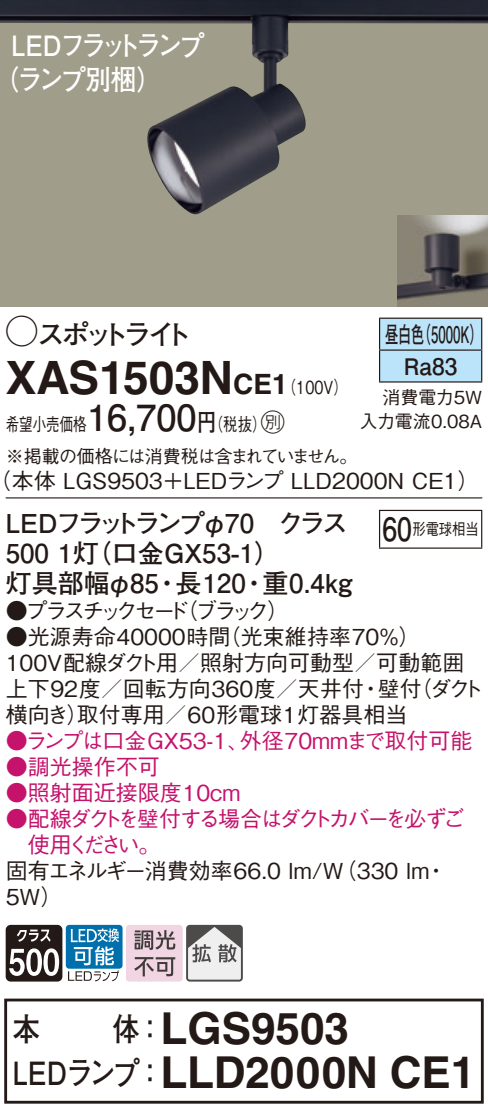
<style>
.page{position:relative;width:488px;height:1115px;background:#fff}
.page>*{position:absolute;margin:0;border:0;box-sizing:border-box;transform-origin:0 0}
.t1{font:700 46px "Helvetica LT Std";color:#231916}
.t2{font:700 44px "Helvetica LT Std";color:#231916}
.t3{font:700 36px "Futo Go B101 Pro";color:#231916}
.t4{font:700 32px "Futo Go B101 Pro";letter-spacing:-.02em;color:#231916;scale:.85 1}
.t5{font:700 32px "Futo Go B101 Pro";letter-spacing:-.02em;color:#231916;scale:.83 1}
.t6{font:700 28px/34px "Futo Go B101 Pro";letter-spacing:-.12em;color:#fff;scale:.9 1}
.t7{font:700 28px "Futo Go B101 Pro";letter-spacing:-.195em;color:#231916}
.t8{font:700 28px "Helvetica LT Std";color:#231916}
.t9{font:700 26px "Futo Go B101 Pro";color:#231916}
.t10{font:700 26px "Futo Go B101 Pro";letter-spacing:-.145em;color:#231916}
.t11{font:24px "Ford Classification 1";color:#231916}
.t12{font:700 22.8px/32px "Futo Go B101 Pro";color:#231916;scale:.58 1}
.t13{font:500 22px/26px "Gothic BBB Pro";color:#231916}
.t14{font:500 22px "Gothic BBB Pro";color:#c5126b}
.t15{font:500 22px/26px "Gothic BBB Pro";letter-spacing:-.145em;color:#c5126b}
.t16{font:500 22px "Gothic BBB Pro";letter-spacing:-.165em;color:#231916}
.t17{font:500 18px/31.6px "Gothic BBB Pro";letter-spacing:-.04em;color:#231916;scale:.75 1}
.t18{font:500 18px/24px "Gothic BBB Pro";color:#231916;text-align:right}
.t19{font:500 18px "Gothic BBB Pro";color:#231916;scale:.8 1}
.t20{font:500 16px "Gothic BBB Pro";color:#231916;scale:.83 1}
.s1{font-family:"Ford Classification 1";font-weight:400;font-size:32px}
.s2{font-size:46px}
.s3{font-family:"Helvetica LT Std";font-weight:700;font-size:28px}
.s4{font-family:"Gothic BBB Pro";font-weight:500;font-size:18px}
.s5{font-family:"Futo Go B101 Pro";font-weight:700;font-size:24px}
</style>
<div class="page">
<div style="left:0;top:0;width:488px;height:306px;background:#a19d8b"></div>
<img style="left:0;top:0;width:488px;height:215px">
<img style="left:397px;top:215px;width:91px;height:91px">
<div style="left:380px;top:319px;width:101px;height:62px;background:#bbe3f9"></div>
<hr style="left:379px;top:317px;width:103px;height:2px;background:#231916">
<hr style="left:379px;top:319px;width:1px;height:30px;background:#231916">
<hr style="left:481px;top:319px;width:1px;height:30px;background:#231916">
<hr style="left:379px;top:349px;width:103px;height:2px;background:#231916">
<hr style="left:379px;top:351px;width:1px;height:30px;background:#231916">
<hr style="left:481px;top:351px;width:1px;height:30px;background:#231916">
<hr style="left:379px;top:381px;width:103px;height:2px;background:#231916">
<hr style="left:6px;top:497px;width:476px;height:1px;background:#231916">
<hr style="left:379px;top:511px;width:1px;height:36px;background:#231916">
<hr style="left:379px;top:510px;width:103px;height:1px;background:#231916">
<hr style="left:481px;top:511px;width:1px;height:36px;background:#231916">
<hr style="left:379px;top:547px;width:103px;height:2px;background:#231916">
<svg style="left:6px;top:924px;width:56px;height:57px"></svg>
<div style="left:66px;top:924px;width:56px;height:44px;background:#0070ac;border-radius:3px"></div>
<svg style="left:68px;top:928px;width:51px;height:53px"></svg>
<svg style="left:126px;top:925px;width:114px;height:56px"></svg>
<div style="left:186px;top:924px;width:57px;height:57px;border:2px solid #4d4a4a;border-radius:3px"></div>
<div style="left:4px;top:998px;width:479px;height:105px;border:3px solid #231916"></div>
<p class="t6" style="left:-7px;top:25px;width:236px;text-indent:18px">LEDフラットランプ（ランプ別梱(</p>
<p class="t7" style="left:6px;top:312px;width:188px"><span class="s1">A</span>スポットライト</p>
<p class="t12" style="left:417px;top:315px;width:115px">（5000 (K</p>
<p class="t12" style="left:403px;top:315px;width:94px;text-indent:-19px">昼白色<br>Ra83</p>
<p class="t18" style="left:359px;top:383px;width:124px">消費電力5W<br>入力電流0.08A</p>
<h1 class="t1" style="left:6px;top:349px;width:196px">XAS1503</h1>
<p class="t8" style="left:200px;top:367px;width:74px"><span class="s2">N</span>CE</p>
<p class="t19" style="left:272px;top:372px;width:96px">（<span class="s3">1</span> 100 (V</p>
<h3 class="t3" style="left:87px;top:389px;width:111px">16,700</h3>
<p class="t11" style="left:252px;top:410px;width:34px">C<span class="s4">）</span></p>
<p class="t19" style="left:197px;top:410px;width:70px">（<span class="s5">円</span>税抜</p>
<p class="t17" style="left:6px;top:406px;width:470px">希望小売価格<br>※掲載の価格には消費税は含まれていません。</p>
<p class="t13" style="left:-10px;top:465px;width:491px">（本体 LGS9503＋LEDランプ LLD2000N CE1(</p>
<p class="t10" style="left:6px;top:502px;width:343px">LEDフラットランプφ70　クラス</p>
<p class="t9" style="left:6px;top:532px;width:276px">500 （灯1 口金GX53-1(</p>
<p class="t9" style="left:262px;top:562px;width:91px">重0.4kg</p>
<p class="t9" style="left:6px;top:562px;width:155px">灯具部幅φ85</p>
<p class="t9" style="left:175px;top:562px;width:72px">長120</p>
<p class="t9" style="left:154px;top:562px;width:27px">・</p>
<p class="t9" style="left:241px;top:562px;width:27px">・</p>
<p class="t13" style="left:176px;top:595px;width:114px">（ブラック(</p>
<p class="t16" style="left:6px;top:593px;width:185px">●プラスチックセード</p>
<h3 class="t5" style="left:382px;top:504px;width:37px">60</h3>
<p class="t20" style="left:412px;top:516px;width:81px">形電球相当</p>
<p class="t13" style="left:219px;top:621px;width:203px">（光束維持率70％(</p>
<p class="t13" style="left:6px;top:621px;width:226px">●光源寿命40000時間</p>
<p class="t13" style="left:6px;top:647px;width:460px">100V配線ダクト用／照射方向可動型／可動範囲</p>
<p class="t13" style="left:410px;top:673px;width:75px">（ダクト</p>
<p class="t13" style="left:6px;top:673px;width:403px">上下92度／回転方向360度／天井付<br>横向き取付専用／60形電球1灯器具相当</p>
<p class="t13" style="left:377px;top:673px;width:45px">壁付</p>
<p class="t13" style="left:360px;top:673px;width:23px">・</p>
<p class="t13" style="left:66px;top:699px;width:23px">）</p>
<p class="t14" style="left:6px;top:723px;width:245px">●ランプは口金GX53-1、</p>
<p class="t14" style="left:6px;top:749px;width:156px">●調光操作不可</p>
<p class="t14" style="left:6px;top:775px;width:236px">●照射面近接限度10cm</p>
<p class="t15" style="left:28px;top:803px;width:439px;text-indent:-22px">●配線ダクトを壁付する場合はダクトカバーを必ずご使用ください。</p>
<p class="t13" style="left:425px;top:855px;width:23px">・</p>
<p class="t14" style="left:240px;top:723px;width:234px">外径70mmまで取付可能</p>
<p class="t13" style="left:6px;top:855px;width:425px">固有エネルギー消費効率66.0 lm （W/ 330 lm<br>5W(</p>
<h3 class="t4" style="left:13px;top:1003px;width:34px">本</h3>
<h3 class="t4" style="left:113px;top:1003px;width:62px">体：</h3>
<h2 class="t2" style="left:160px;top:1001px;width:190px">LGS9503</h2>
<h3 class="t4" style="left:13px;top:1047px;width:179px">LEDランプ：</h3>
<h2 class="t2" style="left:160px;top:1045px;width:316px">LLD2000N CE1</h2>
</div>
